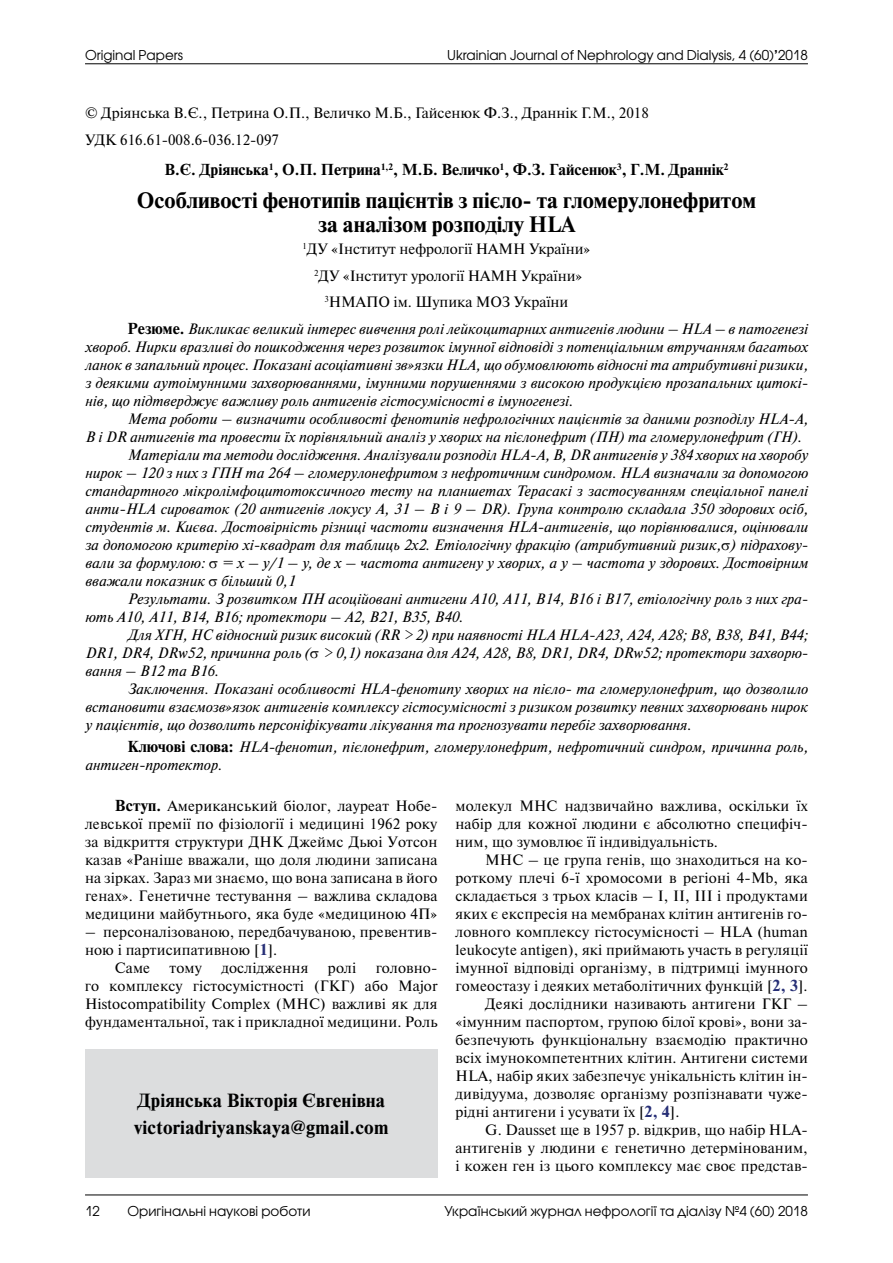
<style>
.page{position:relative;width:893px;height:1263px;background:#fff}
.page>*{position:absolute;margin:0;border:0;box-sizing:border-box;transform-origin:0 0}
.t1{font:700 21px/24px "Newton C";color:#000;text-align:center}
.t2{font:700 18px/27px "Newton C";letter-spacing:.01em;color:#000}
.t3{font:italic 15px/18px "Newton C";color:#000;text-align:justify}
.t4{font:15px/18px "Newton C";letter-spacing:.01em;color:#000;text-align:justify}
.t5{font:700 15px "Newton C";color:#000}
.t6{font:13.5px "Avant Garde Gothic C";color:#000}
.s1{font-weight:700}
.s2{font-weight:700;font-style:normal}
.s3{font-weight:700;color:#272f76}
</style>
<div class="page">
<hr style="left:85px;top:1194px;width:723px;height:1px;background:#000">
<hr style="left:85px;top:63px;width:723px;height:1px;background:#000">
<div style="left:85px;top:1050px;width:353px;height:128px;background:#dcddde"></div>
<p class="t6" style="left:85px;top:47px;width:100px">Original Papers</p>
<p class="t6" style="left:447px;top:47px;width:362px">Ukrainian Journal of Nephrology and Dialysis, 4 (60)<span class="s1">’</span>2018</p>
<p class="t4" style="left:85px;top:100px;width:565px;line-height:26.5px">© Дріянська В.Є., Петрина О.П., Величко М.Б., Гайсенюк Ф.З., Драннік Г.М., 2018<br>УДК 616.61-008.6-036.12-097</p>
<p class="t5" style="left:164px;top:161px;width:566px">В.Є. Дріянська<sup>1</sup>, О.П. Петрина<sup>1,2</sup>, М.Б. Величко<sup>1</sup>, Ф.З. Гайсенюк<sup>3</sup>, Г.М. Драннік<sup>2</sup></p>
<h1 class="t1" style="left:137px;top:188px;width:621px">Особливості фенотипів пацієнтів з пієло- та гломерулонефритом за аналізом розподілу HLA</h1>
<p class="t4" style="left:303px;top:240px;width:289px"><sup>1</sup>ДУ «Інститут нефрології НАМН України»</p>
<p class="t4" style="left:314px;top:267px;width:270px"><sup>2</sup>ДУ «Інститут урології НАМН України»</p>
<p class="t4" style="left:325px;top:293px;width:245px"><sup>3</sup>НМАПО ім. Шупика МОЗ України</p>
<p class="t3" style="left:128px;top:320px;width:682px"><span class="s2">Резюме.</span> Викликає великий інтерес вивчення ролі лейкоцитарних антигенів людини – HLA – в патогенезі</p>
<p class="t3" style="left:85px;top:338px;width:724px">хвороб. Нирки вразливі до пошкодження через розвиток імунної відповіді з потенціальним втручанням багатьох ланок в запальний процес. Показані асоціативні зв»язки HLA, що обумовлюють відносні та атрибутивні ризики, з деякими аутоімунними захворюваннями, імунними порушеннями з високою продукцією прозапальних цитокі&shy;нів, що підтверджує важливу роль антигенів гістосумісності в імуногенезі.</p>
<p class="t3" style="left:128px;top:410px;width:682px">Мета роботи – визначити особливості фенотипів нефрологічних пацієнтів за даними розподілу HLA-А,</p>
<p class="t3" style="left:85px;top:428px;width:718px">В і DR антигенів та провести їх порівняльний аналіз у хворих на пієлонефрит (ПН) та гломерулонефрит (ГН).</p>
<p class="t3" style="left:128px;top:446px;width:682px">Матеріали та методи дослідження. Аналізували розподіл HLA-A, B, DR антигенів у 384 хворих на хворобу</p>
<p class="t3" style="left:85px;top:464px;width:724px">нирок – 120 з них з ГПН та 264 – гломерулонефритом з нефротичним синдромом. HLA визначали за допомогою</p>
<p class="t3" style="left:85px;top:482px;width:724px">стандартного мікролімфоцитотоксичного тесту на планшетах Терасакі з застосуванням спеціальної панелі</p>
<p class="t3" style="left:85px;top:500px;width:724px">анти-HLA сироваток (20 антигенів локусу А, 31 – В і 9 – DR). Група контролю складала 350 здорових осіб,</p>
<p class="t3" style="left:85px;top:518px;width:724px">студентів м. Києва. Достовірність різниці частоти визначення HLA-антигенів, що порівнювалися, оцінювали</p>
<p class="t3" style="left:85px;top:536px;width:724px">за допомогою критерію хі-квадрат для таблиць 2х2. Етіологічну фракцію (атрибутивний ризик, ) підрахову-</p>
<p class="t3" style="left:85px;top:554px;width:724px">вали за формулою: = х – у/1 – у, де х – частота антигену у хворих, а у – частота у здорових. Достовірним</p>
<p class="t3" style="left:85px;top:572px;width:211px">вважали показник більший 0,1</p>
<p class="t3" style="left:128px;top:590px;width:682px">Результати. З розвитком ПН асоційовані антигени А10, А11, В14, В16 і В17, етіологічну роль з них гра-</p>
<p class="t3" style="left:85px;top:608px;width:379px">ють А10, А11, В14, В16; протектори – А2, В21, В35, В40.</p>
<p class="t3" style="left:128px;top:626px;width:682px">Для ХГН, НС відносний ризик високий (RR &gt; 2) при наявності HLA HLA-A23, А24, А28; B8, В38, В41, В44;</p>
<p class="t3" style="left:85px;top:644px;width:724px">DR1, DR4, DRw52, причинна роль ( &gt; 0,1) показана для А24, А28, В8, DR1, DR4, DRw52; протектори захворю-</p>
<p class="t3" style="left:85px;top:662px;width:135px">вання – В12 та В16.</p>
<p class="t3" style="left:128px;top:680px;width:682px">Заключення. Показані особливості HLA-фенотипу хворих на пієло- та гломерулонефрит, що дозволило</p>
<p class="t3" style="left:85px;top:698px;width:724px">встановити взаємозв»язок антигенів комплексу гістосумісності з ризиком розвитку певних захворювань нирок</p>
<p class="t3" style="left:85px;top:716px;width:608px">у пацієнтів, що дозволить персоніфікувати лікування та прогнозувати перебіг захворювання.</p>
<p class="t3" style="left:85px;top:738px;width:724px;text-indent:43px"><span class="s2">Ключові слова:</span> HLA-фенотип, пієлонефрит, гломерулонефрит, нефротичний синдром, причинна роль, антиген-протектор.</p>
<p class="t4" style="left:85px;top:797px;width:354px;text-indent:30px"><span class="s1">Вступ.</span> Американський біолог, лауреат Нобе&shy;левської премії по фізіології і медицині 1962 року за відкриття структури ДНК Джеймс Дьюі Уотсон казав «Раніше вважали, що доля людини записана на зірках. Зараз ми знаємо, що вона записана в його генах». Генетичне тестування – важлива складова медицини майбутнього, яка буде «медициною 4П»</p>
<p class="t4" style="left:85px;top:923px;width:354px">– персоналізованою, передбачуваною, превентив-</p>
<p class="t4" style="left:85px;top:941px;width:194px">ною і партисипативною [<span class="s3">1</span>].</p>
<p class="t4" style="left:115px;top:959px;width:37px">Саме</p>
<p class="t4" style="left:170px;top:959px;width:34px">тому</p>
<p class="t4" style="left:221px;top:959px;width:89px">дослідження</p>
<p class="t4" style="left:328px;top:959px;width:30px">ролі</p>
<p class="t4" style="left:455px;top:797px;width:354px">молекул МНС надзвичайно важлива, оскільки їх набір для кожної людини є абсолютно специфіч&shy;ним, що зумовлює її індивідуальність.</p>
<p class="t4" style="left:485px;top:851px;width:324px">МНС – це група генів, що знаходиться на ко-</p>
<p class="t4" style="left:455px;top:869px;width:354px">роткому плечі 6-ї хромосоми в регіоні 4-Мb, яка</p>
<p class="t4" style="left:455px;top:887px;width:354px">складається з трьох класів – І, ІІ, ІІІ і продуктами</p>
<p class="t4" style="left:455px;top:905px;width:354px">яких є експресія на мембранах клітин антигенів го-</p>
<p class="t4" style="left:455px;top:923px;width:354px">ловного комплексу гістосумісності – HLA (human</p>
<p class="t4" style="left:455px;top:941px;width:354px">leukocyte antigen), які приймають участь в регуляції</p>
<p class="t4" style="left:455px;top:959px;width:354px">імунної відповіді організму, в підтримці імунного</p>
<p class="t4" style="left:455px;top:977px;width:354px">гомеостазу і деяких метаболітичних функцій [<span class="s3">2, 3</span>].</p>
<p class="t4" style="left:485px;top:995px;width:324px">Деякі дослідники називають антигени ГКГ –</p>
<p class="t4" style="left:455px;top:1013px;width:354px">«імунним паспортом, групою білої крові», вони за-</p>
<p class="t4" style="left:455px;top:1031px;width:354px">безпечують функціональну взаємодію практично</p>
<p class="t4" style="left:455px;top:1049px;width:354px">всіх імунокомпетентних клітин. Антигени системи</p>
<p class="t4" style="left:455px;top:1067px;width:354px">HLA, набір яких забезпечує унікальність клітин ін-</p>
<p class="t4" style="left:455px;top:1085px;width:354px">дивідуума, дозволяє організму розпізнавати чуже-</p>
<p class="t4" style="left:455px;top:1103px;width:225px">рідні антигени і усувати їх [<span class="s3">2, 4</span>].</p>
<p class="t4" style="left:485px;top:1121px;width:324px">G. Dausset ще в 1957 р. відкрив, що набір HLA-</p>
<p class="t4" style="left:455px;top:1139px;width:354px">антигенів у людини є генетично детермінованим,</p>
<p class="t4" style="left:455px;top:1157px;width:354px">і кожен ген із цього комплексу має своє представ-</p>
<p class="t4" style="left:85px;top:959px;width:354px;text-indent:291px">головно&shy;го комплексу гістосумістності (ГКГ) або Major Histocompatibility Complex (МНС) важливі як для фундаментальної, так і прикладної медицини. Роль</p>
<p class="t2" style="left:134px;top:1087px;width:256px">Дріянська Вікторія Євгенівна victoriadriyanskaya@gmail.com</p>
<p class="t6" style="left:85px;top:1203px;width:16px">12</p>
<p class="t6" style="left:444px;top:1203px;width:365px">Український журнал нефрології та діалізу №4 (60) 2018</p>
<p class="t6" style="left:128px;top:1203px;width:184px">Оригінальні наукові роботи</p>
</div>
